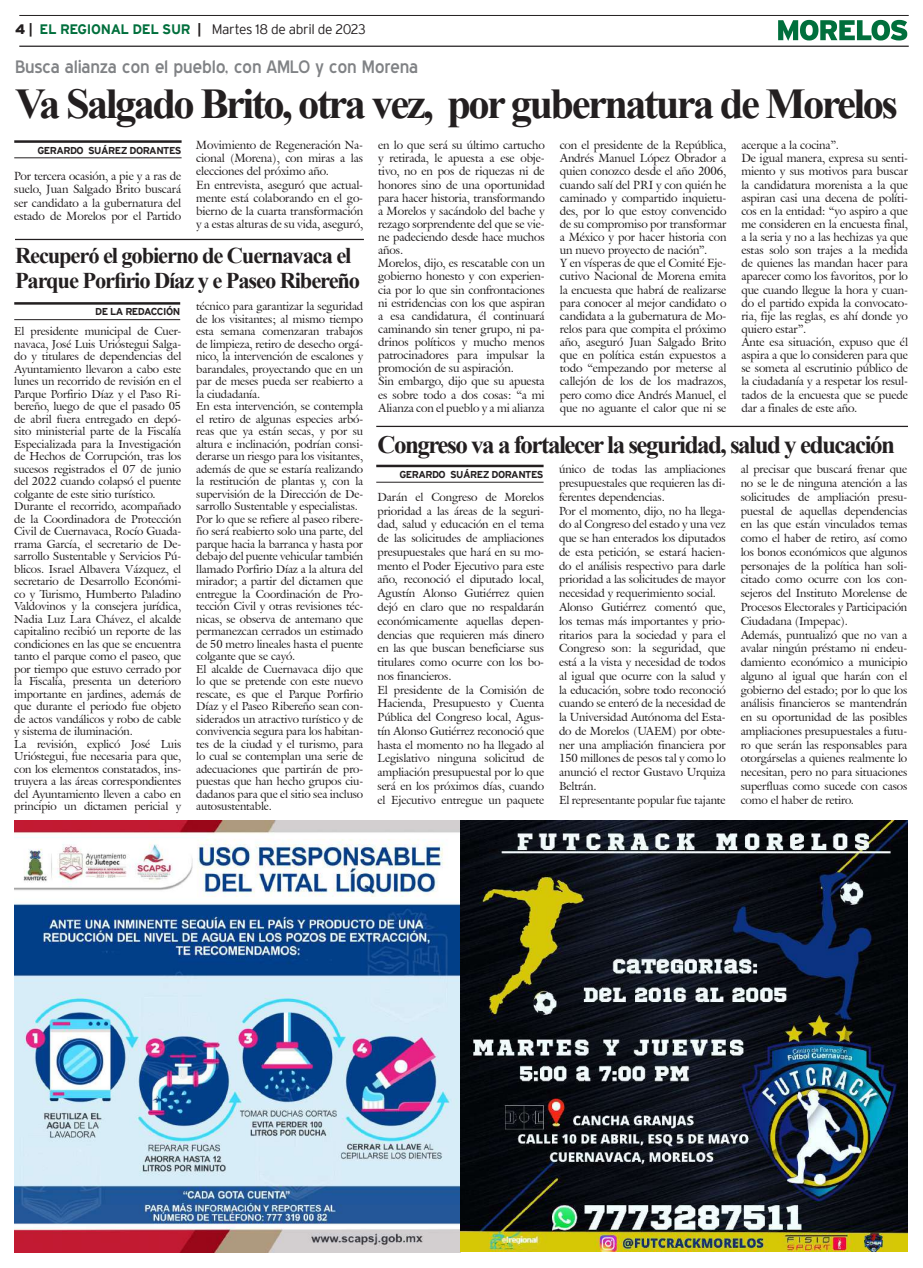
<style>
.page{position:relative;width:923px;height:1268px;background:#fff}
.page>*{position:absolute;margin:0;border:0;box-sizing:border-box;transform-origin:0 0}
.t1{font:700 42.5px "Times New Roman";letter-spacing:-.06em;color:#231f20}
.t2{font:700 25px "Times New Roman";letter-spacing:-.06em;color:#231f20}
.t3{font:700 22.5px/25px "Times New Roman";letter-spacing:-.05em;color:#231f20}
.t4{font:17.5px "Blue Highway";letter-spacing:-.015em;color:#808285;scale:1.05 1}
.t5{font:300 13.75px "Interstate";letter-spacing:-.025em;color:#231f20}
.t6{font:11.62px/13.1px "Galliard IT Cby BT";letter-spacing:-.01em;color:#231f20}
.t7{font:11.5px/13.8px "Galliard IT Cby BT";letter-spacing:-.01em;color:#231f20}
.t8{font:11.38px/12.5px "Galliard IT Cby BT";letter-spacing:-.01em;color:#231f20}
.t9{font:700 10px "Interstate";letter-spacing:-.05em;color:#231f20}
.s1{font-weight:900}
.s2{font-weight:700}
.s3{font-weight:700;color:#006f3c}
</style>
<div class="page">
<hr style="left:19px;top:15px;width:889px;height:1px;background:#231f20">
<hr style="left:19px;top:46px;width:889px;height:1px;background:#231f20">
<svg style="left:778px;top:20px;width:129px;height:21px"></svg>
<img style="left:15px;top:820px;width:892px;height:432px">
<hr style="left:14px;top:140px;width:167px;height:3px;background:#231f20">
<hr style="left:14px;top:157px;width:167px;height:1px;background:#231f20">
<hr style="left:376px;top:465px;width:167px;height:2px;background:#231f20">
<hr style="left:376px;top:482px;width:167px;height:1px;background:#231f20">
<hr style="left:376px;top:426px;width:532px;height:1px;background:#231f20">
<hr style="left:14px;top:302px;width:166px;height:3px;background:#231f20">
<hr style="left:14px;top:319px;width:166px;height:1px;background:#231f20">
<hr style="left:15px;top:239px;width:349px;height:1px;background:#231f20">
<p class="t5" style="left:15px;top:21px;width:352px"><span class="s1">4</span> <span class="s2">|</span> <span class="s3">EL REGIONAL DEL SUR</span> <span class="s2">|</span> Martes 18 de abril de 2023</p>
<h3 class="t4" style="left:15px;top:57px;width:385px">Busca alianza con el pueblo, con AMLO y con Morena</h3>
<h1 class="t1" style="left:15px;top:73px;width:884px">Va Salgado Brito, otra vez, por gubernatura de Morelos</h1>
<p class="t9" style="left:37px;top:144px;width:146px">GERARDO SUÁREZ DORANTES</p>
<p class="t6" style="left:196px;top:138px;width:168px">Movimiento de Regeneración Na&shy;cional (Morena), con miras a las elecciones del próximo año.<br>En entrevista, aseguró que actual&shy;mente está colaborando en el go&shy;bierno de la cuarta transformación y a estas alturas de su vida, aseguró,</p>
<p class="t6" style="left:378px;top:138px;width:168px">en lo que será su último cartucho y retirada, le apuesta a ese obje&shy;tivo, no en pos de riquezas ni de honores sino de una oportunidad para hacer historia, transformando a Morelos y sacándolo del bache y rezago sorprendente del que se vie&shy;ne padeciendo desde hace muchos años.<br>Morelos, dijo, es rescatable con un gobierno honesto y con experien&shy;cia por lo que sin confrontaciones ni estridencias con los que aspiran a esa candidatura, él continuará caminando sin tener grupo, ni pa&shy;drinos políticos y mucho menos patrocinadores para impulsar la promoción de su aspiración.<br>Sin embargo, dijo que su apuesta es sobre todo a dos cosas: “a mi<br>Alianza con el pueblo y a mi alianza</p>
<p class="t6" style="left:560px;top:138px;width:168px">con el presidente de la República,<br>Andrés Manuel López Obrador a quien conozco desde el año 2006, cuando salí del PRI y con quién he caminado y compartido inquietu&shy;des, por lo que estoy convencido de su compromiso por transformar a México y por hacer historia con un nuevo proyecto de nación”.<br>Y en vísperas de que el Comité Eje&shy;cutivo Nacional de Morena emita la encuesta que habrá de realizarse para conocer al mejor candidato o candidata a la gubernatura de Mo&shy;relos para que compita el próximo año, aseguró Juan Salgado Brito que en política están expuestos a todo “empezando por meterse al callejón de los de los madrazos, pero como dice Andrés Manuel, el que no aguante el calor que ni se</p>
<p class="t6" style="left:741px;top:138px;width:168px">acerque a la cocina”.<br>De igual manera, expresa su senti&shy;miento y sus motivos para buscar la candidatura morenista a la que aspiran casi una decena de políti&shy;cos en la entidad: “yo aspiro a que me consideren en la encuesta final, a la seria y no a las hechizas ya que estas solo son trajes a la medida de quienes las mandan hacer para aparecer como los favoritos, por lo que cuando llegue la hora y cuan&shy;do el partido expida la convocato&shy;ria, fije las reglas, es ahí donde yo quiero estar”.<br>Ante esa situación, expuso que él aspira a que lo consideren para que se someta al escrutinio público de la ciudadanía y a respetar los resul&shy;tados de la encuesta que se puede dar a finales de este año.</p>
<p class="t6" style="left:14px;top:169px;width:168px;text-align:justify">Por tercera ocasión, a pie y a ras de suelo, Juan Salgado Brito buscará ser candidato a la gubernatura del estado de Morelos por el Partido</p>
<h3 class="t3" style="left:15px;top:243px;width:347px">Recuperó el gobierno de Cuernavaca el<br>Parque Porfirio Díaz y e Paseo Ribereño</h3>
<p class="t8" style="left:196px;top:300px;width:168px">técnico para garantizar la seguridad de los visitantes; al mismo tiempo esta semana comenzaran trabajos de limpieza, retiro de desecho orgá&shy;nico, la intervención de escalones y barandales, proyectando que en un par de meses pueda ser reabierto a la ciudadanía.<br>En esta intervención, se contempla el retiro de algunas especies arbó&shy;reas que ya están secas, y por su altura e inclinación, podrían consi&shy;derarse un riesgo para los visitantes, además de que se estaría realizando la restitución de plantas y, con la supervisión de la Dirección de De&shy;sarrollo Sustentable y especialistas.<br>Por lo que se refiere al paseo ribere&shy;ño será reabierto solo una parte, del parque hacia la barranca y hasta por debajo del puente vehicular también llamado Porfirio Díaz a la altura del mirador; a partir del dictamen que entregue la Coordinación de Pro&shy;tección Civil y otras revisiones téc&shy;nicas, se observa de antemano que permanezcan cerrados un estimado de 50 metro lineales hasta el puente colgante que se cayó.<br>El alcalde de Cuernavaca dijo que lo que se pretende con este nuevo rescate, es que el Parque Porfirio Díaz y el Paseo Ribereño sean con&shy;siderados un atractivo turístico y de convivencia segura para los habitan&shy;tes de la ciudad y el turismo, para lo cual se contemplan una serie de adecuaciones que partirán de pro&shy;puestas que han hecho grupos ciu&shy;dadanos para que el sitio sea incluso autosustentable.</p>
<p class="t9" style="left:95px;top:306px;width:86px">DE LA REDACCIÓN</p>
<p class="t8" style="left:14px;top:325px;width:168px">El presidente municipal de Cuer&shy;navaca, José Luis Urióstegui Salga&shy;do y titulares de dependencias del Ayuntamiento llevaron a cabo este lunes un recorrido de revisión en el Parque Porfirio Díaz y el Paso Ri&shy;bereño, luego de que el pasado 05 de abril fuera entregado en depó&shy;sito ministerial parte de la Fiscalía Especializada para la Investigación de Hechos de Corrupción, tras los sucesos registrados el 07 de junio del 2022 cuando colapsó el puente colgante de este sitio turístico.<br>Durante el recorrido, acompañado de la Coordinadora de Protección Civil de Cuernavaca, Rocío Guada&shy;rrama García, el secretario de De&shy;sarrollo Sustentable y Servicios Pú&shy;blicos. Israel Albavera Vázquez, el secretario de Desarrollo Económi&shy;co y Turismo, Humberto Paladino Valdovinos y la consejera jurídica, Nadia Luz Lara Chávez, el alcalde capitalino recibió un reporte de las condiciones en las que se encuentra tanto el parque como el paseo, que por tiempo que estuvo cerrado por la Fiscalía, presenta un deterioro importante en jardines, además de que durante el periodo fue objeto de actos vandálicos y robo de cable y sistema de iluminación.<br>La revisión, explicó José Luis Urióstegui, fue necesaria para que, con los elementos constatados, ins&shy;truyera a las áreas correspondientes del Ayuntamiento lleven a cabo en principio un dictamen pericial y</p>
<h2 class="t2" style="left:377px;top:426px;width:519px">Congreso va a fortalecer la seguridad, salud y educación</h2>
<p class="t9" style="left:399px;top:469px;width:146px">GERARDO SUÁREZ DORANTES</p>
<p class="t7" style="left:559px;top:462px;width:168px">único de todas las ampliaciones presupuestales que requieren las di&shy;ferentes dependencias.<br>Por el momento, dijo, no ha llega&shy;do al Congreso del estado y una vez que se han enterados los diputados de esta petición, se estará hacien&shy;do el análisis respectivo para darle prioridad a las solicitudes de mayor necesidad y requerimiento social.<br>Alonso Gutiérrez comentó que, los temas más importantes y prio&shy;ritarios para la sociedad y para el<br>Congreso son: la seguridad, que está a la vista y necesidad de todos al igual que ocurre con la salud y la educación, sobre todo reconoció cuando se enteró de la necesidad de la Universidad Autónoma del Esta&shy;do de Morelos (UAEM) por obte&shy;ner una ampliación financiera por<br>150 millones de pesos tal y como lo anunció el rector Gustavo Urquiza<br>Beltrán.<br>El representante popular fue tajante</p>
<p class="t7" style="left:740px;top:462px;width:168px">al precisar que buscará frenar que no se le de ninguna atención a las solicitudes de ampliación presu&shy;puestal de aquellas dependencias en las que están vinculados temas como el haber de retiro, así como los bonos económicos que algunos personajes de la política han soli&shy;citado como ocurre con los con&shy;sejeros del Instituto Morelense de Procesos Electorales y Participación Ciudadana (Impepac).<br>Además, puntualizó que no van a avalar ningún préstamo ni endeu&shy;damiento económico a municipio alguno al igual que harán con el gobierno del estado; por lo que los análisis financieros se mantendrán en su oportunidad de las posibles ampliaciones presupuestales a futu&shy;ro que serán las responsables para otorgárselas a quienes realmente lo necesitan, pero no para situaciones superfluas como sucede con casos como el haber de retiro.</p>
<p class="t7" style="left:377px;top:490px;width:168px">Darán el Congreso de Morelos prioridad a las áreas de la seguri&shy;dad, salud y educación en el tema de las solicitudes de ampliaciones presupuestales que hará en su mo&shy;mento el Poder Ejecutivo para este año, reconoció el diputado local,<br>Agustín Alonso Gutiérrez quien dejó en claro que no respaldarán económicamente aquellas depen&shy;dencias que requieren más dinero en las que buscan beneficiarse sus titulares como ocurre con los bo&shy;nos financieros.<br>El presidente de la Comisión de<br>Hacienda, Presupuesto y Cuenta<br>Pública del Congreso local, Agus&shy;tín Alonso Gutiérrez reconoció que hasta el momento no ha llegado al<br>Legislativo ninguna solicitud de ampliación presupuestal por lo que será en los próximos días, cuando el Ejecutivo entregue un paquete</p>
</div>
